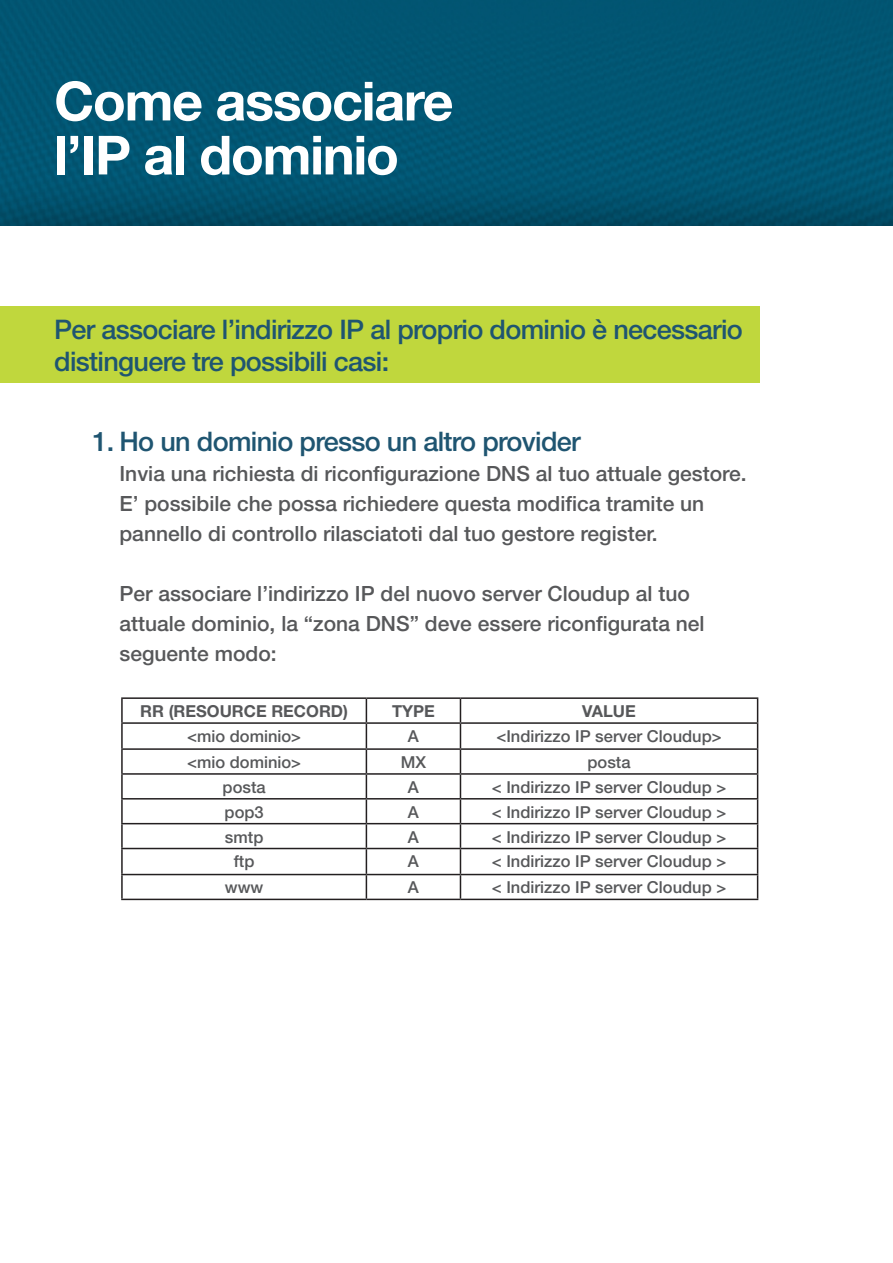
<style>
.page{position:relative;width:893px;height:1263px;background:#fff}
.page>*{position:absolute;margin:0;border:0;box-sizing:border-box;transform-origin:0 0}
.t1{font:700 54px "Helvetica Neue";letter-spacing:-.025em;color:#fff}
.t2{font:500 27px/32.4px "Helvetica Neue";letter-spacing:-.025em;color:#1f5571}
.t3{font:500 21px/30px "Helvetica Neue";color:#57585a}
.t4{font:500 16.5px "Helvetica Neue";color:#57585a}
.t5{font:700 16.5px "Helvetica Neue";color:#57585a}
</style>
<div class="page">
<img style="left:0;top:0;width:893px;height:225px">
<div style="left:0;top:306px;width:760px;height:77px;background:#c0d73d"></div>
<hr style="left:121px;top:697px;width:245px;height:2px;background:#231f20">
<hr style="left:121px;top:699px;width:2px;height:23px;background:#231f20">
<hr style="left:366px;top:697px;width:94px;height:2px;background:#231f20">
<hr style="left:460px;top:697px;width:298px;height:2px;background:#231f20">
<hr style="left:121px;top:722px;width:245px;height:2px;background:#231f20">
<hr style="left:121px;top:724px;width:2px;height:24px;background:#231f20">
<hr style="left:366px;top:722px;width:94px;height:2px;background:#231f20">
<hr style="left:460px;top:722px;width:298px;height:2px;background:#231f20">
<hr style="left:121px;top:748px;width:245px;height:2px;background:#231f20">
<hr style="left:121px;top:750px;width:2px;height:23px;background:#231f20">
<hr style="left:366px;top:748px;width:94px;height:2px;background:#231f20">
<hr style="left:460px;top:748px;width:298px;height:2px;background:#231f20">
<hr style="left:121px;top:773px;width:245px;height:2px;background:#231f20">
<hr style="left:121px;top:775px;width:2px;height:23px;background:#231f20">
<hr style="left:366px;top:773px;width:94px;height:2px;background:#231f20">
<hr style="left:460px;top:773px;width:298px;height:2px;background:#231f20">
<hr style="left:121px;top:798px;width:245px;height:1px;background:#231f20">
<hr style="left:121px;top:799px;width:2px;height:24px;background:#231f20">
<hr style="left:366px;top:798px;width:94px;height:1px;background:#231f20">
<hr style="left:460px;top:798px;width:298px;height:1px;background:#231f20">
<hr style="left:121px;top:823px;width:245px;height:1px;background:#231f20">
<hr style="left:121px;top:824px;width:2px;height:24px;background:#231f20">
<hr style="left:366px;top:823px;width:94px;height:1px;background:#231f20">
<hr style="left:460px;top:823px;width:298px;height:1px;background:#231f20">
<hr style="left:121px;top:848px;width:245px;height:1px;background:#231f20">
<hr style="left:121px;top:849px;width:2px;height:25px;background:#231f20">
<hr style="left:366px;top:848px;width:94px;height:1px;background:#231f20">
<hr style="left:460px;top:848px;width:298px;height:1px;background:#231f20">
<hr style="left:121px;top:874px;width:245px;height:1px;background:#231f20">
<hr style="left:121px;top:875px;width:2px;height:24px;background:#231f20">
<hr style="left:366px;top:874px;width:94px;height:1px;background:#231f20">
<svg style="left:366px;top:699px;width:1px;height:200px"></svg>
<hr style="left:460px;top:874px;width:298px;height:1px;background:#231f20">
<svg style="left:460px;top:699px;width:1px;height:200px"></svg>
<svg style="left:757px;top:699px;width:1px;height:200px"></svg>
<hr style="left:121px;top:899px;width:245px;height:1px;background:#231f20">
<hr style="left:366px;top:899px;width:94px;height:1px;background:#231f20">
<hr style="left:460px;top:899px;width:298px;height:1px;background:#231f20">
<p class="t1" style="left:54px;top:68px;width:401px">Come associare</p>
<p class="t1" style="left:54px;top:122px;width:346px">l’IP al dominio</p>
<p class="t2" style="left:54px;top:313px;width:690px">Per associare l’indirizzo IP al proprio dominio è necessario distinguere tre possibili casi:</p>
<p class="t2" style="left:92px;top:424px;width:490px">1. Ho un dominio presso un altro provider</p>
<p class="t3" style="left:119px;top:458px;width:629px">Invia una richiesta di riconfigurazione DNS al tuo attuale gestore.<br>E’ possibile che possa richiedere questa modifica tramite un pannello di controllo rilasciatoti dal tuo gestore register.</p>
<p class="t3" style="left:119px;top:578px;width:587px">Per associare l’indirizzo IP del nuovo server Cloudup al tuo attuale dominio, la “zona DNS” deve essere riconfigurata nel seguente modo:</p>
<p class="t5" style="left:140px;top:701px;width:209px">RR (RESOURCE RECORD)</p>
<p class="t5" style="left:392px;top:701px;width:44px">TYPE</p>
<p class="t5" style="left:582px;top:701px;width:55px">VALUE</p>
<p class="t4" style="left:187px;top:726px;width:115px">&lt;mio dominio&gt;</p>
<p class="t4" style="left:408px;top:726px;width:13px">A</p>
<p class="t4" style="left:496px;top:726px;width:227px">&lt;Indirizzo IP server Cloudup&gt;</p>
<p class="t4" style="left:187px;top:752px;width:115px">&lt;mio dominio&gt;</p>
<p class="t4" style="left:401px;top:752px;width:27px">MX</p>
<p class="t4" style="left:587px;top:752px;width:45px">posta</p>
<p class="t4" style="left:223px;top:777px;width:45px">posta</p>
<p class="t4" style="left:408px;top:777px;width:13px">A</p>
<p class="t4" style="left:492px;top:777px;width:236px">&lt; Indirizzo IP server Cloudup &gt;</p>
<p class="t4" style="left:225px;top:802px;width:41px">pop3</p>
<p class="t4" style="left:408px;top:802px;width:13px">A</p>
<p class="t4" style="left:492px;top:802px;width:236px">&lt; Indirizzo IP server Cloudup &gt;</p>
<p class="t4" style="left:225px;top:827px;width:40px">smtp</p>
<p class="t4" style="left:408px;top:827px;width:13px">A</p>
<p class="t4" style="left:492px;top:827px;width:236px">&lt; Indirizzo IP server Cloudup &gt;</p>
<p class="t4" style="left:234px;top:852px;width:22px">ftp</p>
<p class="t4" style="left:408px;top:852px;width:13px">A</p>
<p class="t4" style="left:492px;top:852px;width:236px">&lt; Indirizzo IP server Cloudup &gt;</p>
<p class="t4" style="left:225px;top:878px;width:40px">www</p>
<p class="t4" style="left:408px;top:878px;width:13px">A</p>
<p class="t4" style="left:492px;top:878px;width:236px">&lt; Indirizzo IP server Cloudup &gt;</p>
</div>
